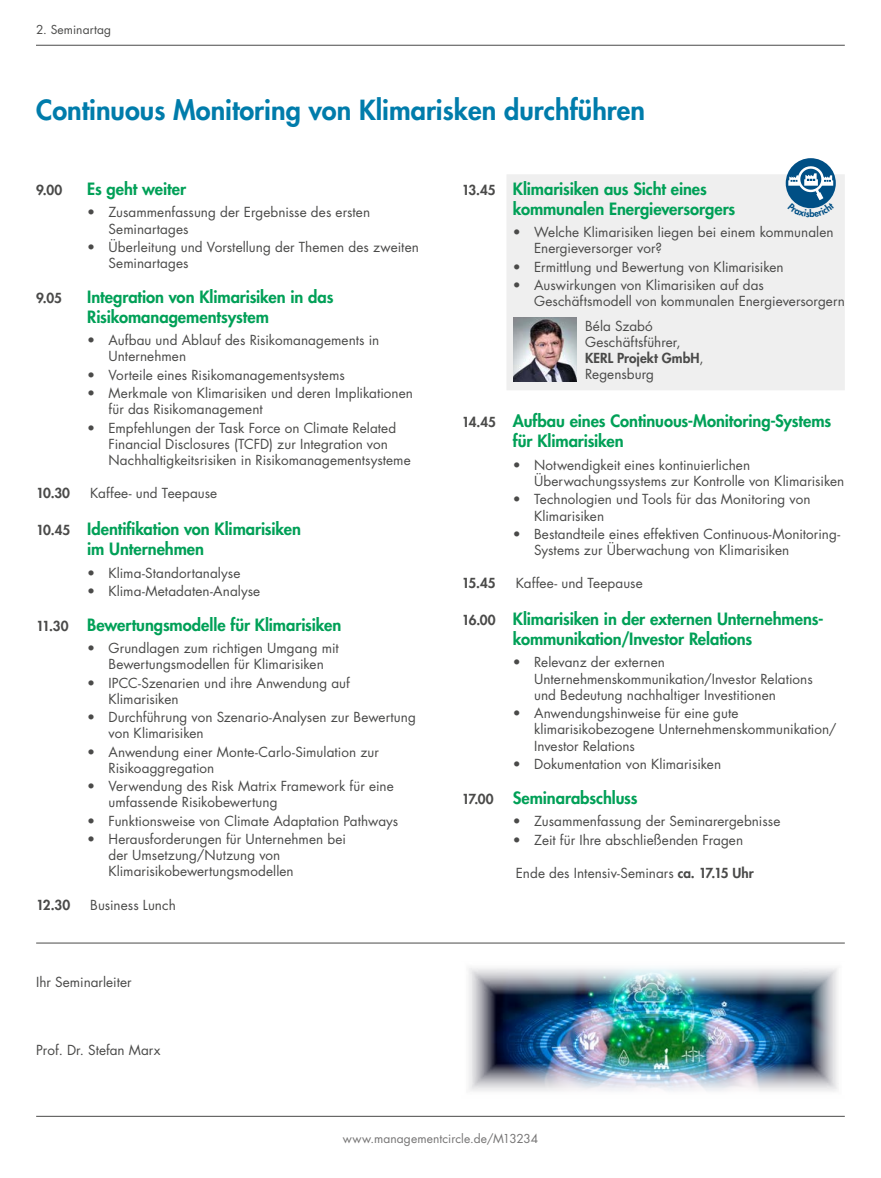
<style>
.page{position:relative;width:881px;height:1178px;background:#fff}
.page>*{position:absolute;margin:0;border:0;box-sizing:border-box;transform-origin:0 0}
.t1{font:800 27px "Futura Std";color:#007cab}
.t2{font:800 16.5px/19.8px "Futura Std";letter-spacing:-.005em;color:#00a057}
.t3{font:13.5px/16.2px "Futura Std";letter-spacing:.005em;color:#4a4a49}
.t4{font:800 13.5px "Futura Std";letter-spacing:-.01em;color:#4a4a49}
.t5{font:12px "Futura Std";letter-spacing:.01em;color:#757474}
.t6{font:12px "Futura Std";letter-spacing:.01em;color:#4a4a49}
.s1{font-size:13.5px;color:#4a4a49}
.s2{font-weight:800}
</style>
<div class="page">
<hr style="left:36px;top:943px;width:808px;height:1px;background:#4a4a49">
<hr style="left:36px;top:1116px;width:808px;height:1px;background:#4a4a49">
<img style="left:469px;top:968px;width:370px;height:124px">
<div style="left:506px;top:174px;width:338px;height:216px;background:#efefef"></div>
<img style="left:513px;top:318px;width:63px;height:63px">
<hr style="left:36px;top:45px;width:808px;height:1px;background:#4a4a49">
<svg style="left:785px;top:158px;width:50px;height:50px"></svg>
<svg style="left:787px;top:164px;width:47px;height:45px"></svg>
<p class="t6" style="left:36px;top:22px;width:76px">2. Seminartag</p>
<h1 class="t1" style="left:36px;top:93px;width:610px">Continuous Monitoring von Klimarisken durchführen</h1>
<p class="t4" style="left:36px;top:181px;width:28px">9.00</p>
<p class="t2" style="left:87px;top:179px;width:100px">Es geht weiter</p>
<p class="t3" style="left:108px;top:205px;width:263px;text-indent:-21px">• Zusammenfassung der Ergebnisse des ersten<br>Seminartages</p>
<p class="t3" style="left:108px;top:239px;width:312px;text-indent:-21px">• Überleitung und Vorstellung der Themen des zweiten<br>Seminartages</p>
<p class="t4" style="left:36px;top:289px;width:27px">9.05</p>
<p class="t2" style="left:87px;top:287px;width:247px">Integration von Klimarisiken in das<br>Risikomanagementsystem</p>
<p class="t3" style="left:108px;top:332px;width:272px;text-indent:-21px">• Aufbau und Ablauf des Risikomanagements in<br>Unternehmen</p>
<p class="t3" style="left:87px;top:367px;width:259px">• Vorteile eines Risikomanagementsystems</p>
<p class="t3" style="left:108px;top:385px;width:306px;text-indent:-21px">• Merkmale von Klimarisiken und deren Implikationen für das Risikomanagement</p>
<p class="t3" style="left:108px;top:420px;width:303px;text-indent:-21px">• Empfehlungen der Task Force on Climate Related<br>Financial Disclosures (TCFD) zur Integration von<br>Nachhaltigkeitsrisiken in Risikomanagementsysteme</p>
<p class="t4" style="left:36px;top:485px;width:35px">10.30</p>
<p class="t3" style="left:90px;top:485px;width:128px">Kaffee- und Teepause</p>
<p class="t2" style="left:87px;top:519px;width:215px;text-indent:-51px"><span class="s1">10.45</span> Identifikation von Klimarisiken im Unternehmen</p>
<p class="t3" style="left:87px;top:564px;width:154px">• Klima-Standortanalyse</p>
<p class="t3" style="left:87px;top:583px;width:174px">• Klima-Metadaten-Analyse</p>
<p class="t2" style="left:36px;top:614px;width:306px"><span class="s1">11.30</span> Bewertungsmodelle für Klimarisiken</p>
<p class="t3" style="left:87px;top:640px;width:253px;text-align:center">• Grundlagen zum richtigen Umgang mit<br>Bewertungsmodellen für Klimarisiken</p>
<p class="t3" style="left:108px;top:675px;width:243px;text-indent:-21px">• IPCC-Szenarien und ihre Anwendung auf<br>Klimarisiken</p>
<p class="t3" style="left:108px;top:709px;width:309px;text-indent:-21px">• Durchführung von Szenario-Analysen zur Bewertung von Klimarisiken</p>
<p class="t3" style="left:108px;top:744px;width:272px;text-indent:-21px">• Anwendung einer Monte-Carlo-Simulation zur<br>Risikoaggregation</p>
<p class="t3" style="left:108px;top:778px;width:286px;text-indent:-21px">• Verwendung des Risk Matrix Framework für eine umfassende Risikobewertung</p>
<p class="t3" style="left:87px;top:813px;width:312px">• Funktionsweise von Climate Adaptation Pathways</p>
<p class="t3" style="left:108px;top:831px;width:239px;text-indent:-21px">• Herausforderungen für Unternehmen bei der Umsetzung/Nutzung von<br>Klimarisikobewertungsmodellen</p>
<p class="t4" style="left:36px;top:896px;width:35px">12.30</p>
<p class="t3" style="left:90px;top:897px;width:87px">Business Lunch</p>
<p class="t3" style="left:36px;top:974px;width:97px">Ihr Seminarleiter</p>
<p class="t3" style="left:36px;top:1041px;width:126px">Prof. Dr. Stefan Marx</p>
<p class="t2" style="left:512px;top:179px;width:224px;text-indent:-51px"><span class="s1">13.45</span> Klimarisiken aus Sicht eines kommunalen Energieversorgers</p>
<p class="t3" style="left:534px;top:224px;width:301px;text-indent:-21px">• Welche Klimarisiken liegen bei einem kommunalen<br>Energieversorger vor?</p>
<p class="t3" style="left:512px;top:259px;width:272px">• Ermittlung und Bewertung von Klimarisiken</p>
<p class="t3" style="left:534px;top:277px;width:312px;text-indent:-21px">• Auswirkungen von Klimarisiken auf das<br>Geschäftsmodell von kommunalen Energieversorgern</p>
<p class="t3" style="left:585px;top:318px;width:120px">Béla Szabó<br>Geschäftsführer,<br><span class="s2">KERL Projekt GmbH</span>,<br>Regensburg</p>
<p class="t2" style="left:512px;top:411px;width:320px;text-indent:-51px"><span class="s1">14.45</span> Aufbau eines Continuous-Monitoring-Systems für Klimarisiken</p>
<p class="t3" style="left:534px;top:457px;width:311px;text-indent:-21px">• Notwendigkeit eines kontinuierlichen<br>Überwachungssystems zur Kontrolle von Klimarisiken</p>
<p class="t3" style="left:534px;top:491px;width:278px;text-indent:-21px">• Technologien und Tools für das Monitoring von<br>Klimarisiken</p>
<p class="t3" style="left:534px;top:526px;width:307px;text-indent:-21px">• Bestandteile eines effektiven Continuous-Monitoring-<br>Systems zur Überwachung von Klimarisiken</p>
<p class="t4" style="left:461px;top:575px;width:35px">15.45</p>
<p class="t3" style="left:515px;top:575px;width:128px">Kaffee- und Teepause</p>
<p class="t2" style="left:512px;top:609px;width:312px;text-indent:-51px"><span class="s1">16.00</span> Klimarisiken in der externen Unternehmens&shy;kommunikation/Investor Relations</p>
<p class="t3" style="left:534px;top:654px;width:280px;text-indent:-21px">• Relevanz der externen<br>Unternehmenskommunikation/Investor Relations und Bedeutung nachhaltiger Investitionen</p>
<p class="t3" style="left:534px;top:705px;width:304px;text-indent:-21px">• Anwendungshinweise für eine gute klimarisikobezogene Unternehmenskommunikation/<br>Investor Relations</p>
<p class="t3" style="left:512px;top:756px;width:210px">• Dokumentation von Klimarisiken</p>
<p class="t2" style="left:461px;top:788px;width:177px"><span class="s1">17.00</span> Seminarabschluss</p>
<p class="t3" style="left:512px;top:813px;width:269px">• Zusammenfassung der Seminarergebnisse</p>
<p class="t3" style="left:512px;top:831px;width:232px">• Zeit für Ihre abschließenden Fragen</p>
<p class="t3" style="left:515px;top:865px;width:239px">Ende des Intensiv-Seminars <span class="s2">ca. 17.15 Uhr</span></p>
<p class="t5" style="left:342px;top:1131px;width:197px">www.managementcircle.de/M13234</p>
</div>
